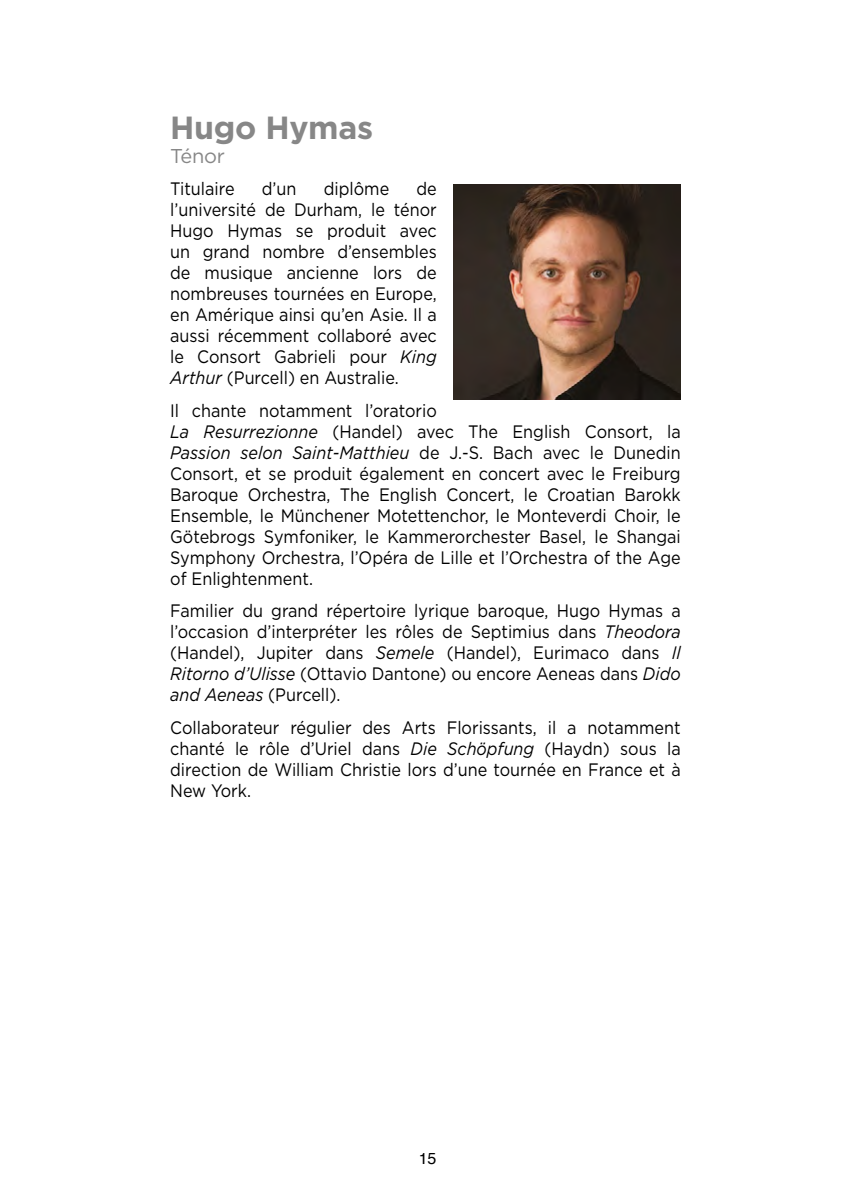
<style>
.page{position:relative;width:851px;height:1191px;background:#fff}
.page>*{position:absolute;margin:0;border:0;box-sizing:border-box;transform-origin:0 0}
.t1{font:700 32px "Gotham";letter-spacing:-.01em;color:#878787}
.t2{font:20px "Gotham";letter-spacing:-.01em;color:#878787}
.t3{font:18px/21px "Gotham";color:#000;text-align:justify;scale:.9 1}
.t4{font:16px "Helvetica";color:#000}
.s1{font-style:italic}
</style>
<div class="page">
<img style="left:454px;top:184px;width:226px;height:215px">
<p class="t1" style="left:170px;top:106px;width:204px">Hugo Hymas</p>
<p class="t2" style="left:170px;top:143px;width:56px">Ténor</p>
<p class="t3" style="left:170px;top:178px;width:73px">Titulaire</p>
<p class="t3" style="left:262px;top:178px;width:40px">d’un</p>
<p class="t3" style="left:324px;top:178px;width:74px">diplôme</p>
<p class="t3" style="left:170px;top:178px;width:298px;text-indent:246px">de l’université de Durham, le ténor Hugo Hymas se produit avec un grand nombre d’ensembles de musique ancienne lors de nombreuses tournées en Europe, en Amérique ainsi qu’en Asie. Il a aussi récemment collaboré avec le Consort Gabrieli pour <span class="s1">King Arthur</span> (Purcell) en Australie.</p>
<p class="t3" style="left:170px;top:399px;width:568px;text-align:left">Il chante notamment l’oratorio<br><span class="s1">La Resurrezionne</span> (Handel) avec The English Consort, la <span class="s1">Passion selon Saint-Matthieu</span> de J.-S. Bach avec le Dunedin Consort, et se produit également en concert avec le Freiburg Baroque Orchestra, The English Concert, le Croatian Barokk Ensemble, le Münchener Motettenchor, le Monteverdi Choir, le Götebrogs Symfoniker, le Kammerorchester Basel, le Shangai Symphony Orchestra, l’Opéra de Lille et l’Orchestra of the Age of Enlightenment.</p>
<p class="t3" style="left:170px;top:600px;width:568px">Familier du grand répertoire lyrique baroque, Hugo Hymas a l’occasion d’interpréter les rôles de Septimius dans <span class="s1">Theodora </span>(Handel), Jupiter dans <span class="s1">Semele</span> (Handel), Eurimaco dans <span class="s1">Il Ritorno d’Ulisse</span> (Ottavio Dantone) ou encore Aeneas dans <span class="s1">Dido and Aeneas</span> (Purcell).</p>
<p class="t3" style="left:170px;top:716px;width:568px">Collaborateur régulier des Arts Florissants, il a notamment chanté le rôle d’Uriel dans <span class="s1">Die Schöpfung</span> (Haydn) sous la direction de William Christie lors d’une tournée en France et à New York.</p>
<p class="t4" style="left:418px;top:1145px;width:19px">15</p>
</div>
